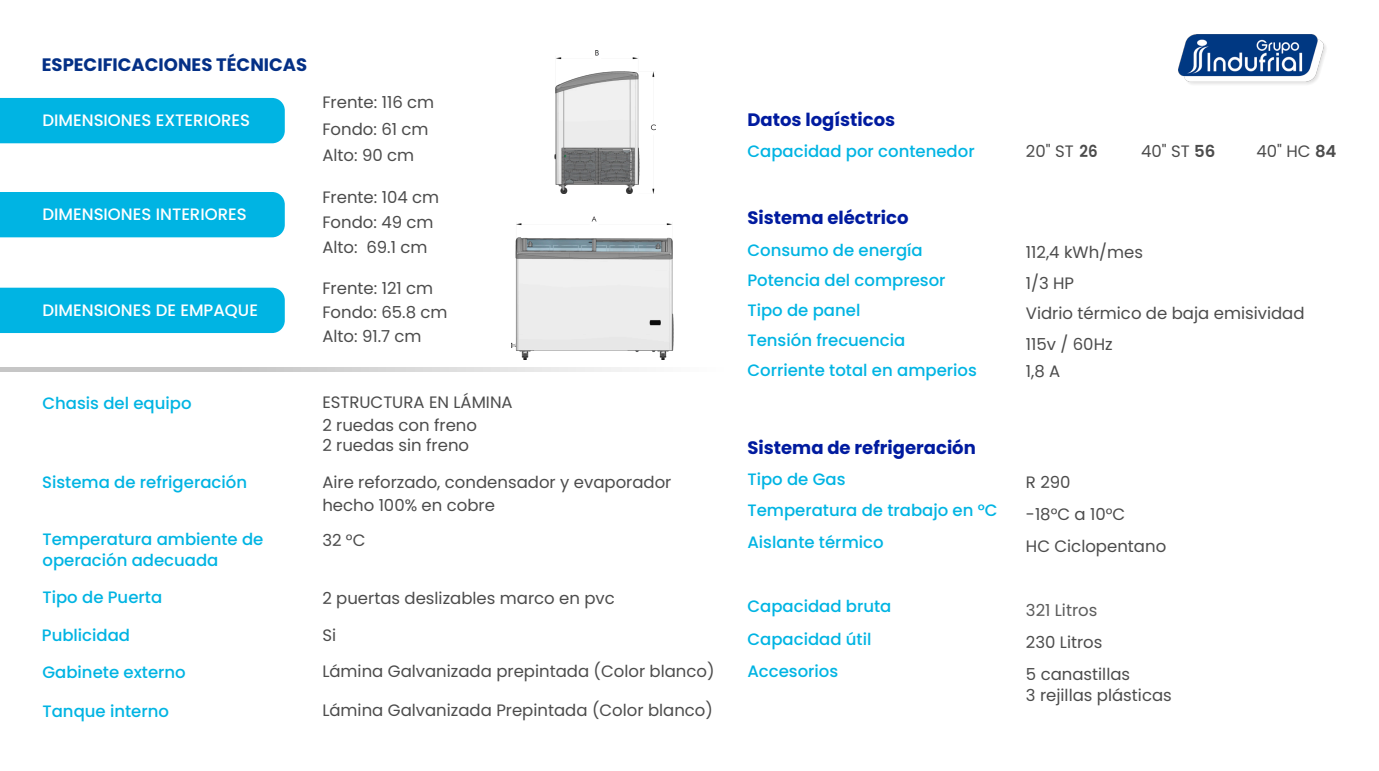
<style>
.page{position:relative;width:1379px;height:771px;background:#fff}
.page>*{position:absolute;margin:0;border:0;box-sizing:border-box;transform-origin:0 0}
.t1{font:700 18px "Poppins";color:#001b9f}
.t2{font:700 18px "Poppins";color:#043086}
.t3{font:16.5px/30.8px "Poppins";color:#4c4c4c}
.t4{font:500 16.5px/30.2px "Poppins";color:#00b4e3}
.t5{font:500 16.5px "Poppins";color:#fff}
.t6{font:16.5px "Poppins";color:#5b5b5b}
.t7{font:500 15px "Poppins";color:#fff}
.s1{font-weight:600}
</style>
<div class="page">
<div style="left:0;top:192px;width:285px;height:45px;background:#00b4e3"></div>
<div style="left:0;top:287px;width:285px;height:46px;background:#00b4e3"></div>
<div style="left:0;top:98px;width:285px;height:45px;background:#00b4e3"></div>
<svg style="left:0;top:367px;width:639px;height:4px;background:#d4d4d4"></svg>
<img style="left:554px;top:50px;width:101px;height:143px">
<img style="left:511px;top:216px;width:163px;height:143px">
<img style="left:1178px;top:35px;width:148px;height:50px">
<p class="t2" style="left:42px;top:54px;width:267px">ESPECIFICACIONES TÉCNICAS</p>
<p class="t3" style="left:322px;top:89px;width:113px;line-height:26.7px">Frente: 116 cm<br>Fondo: 61 cm<br>Alto: 90 cm</p>
<p class="t3" style="left:322px;top:185px;width:118px;line-height:24.6px">Frente: 104 cm<br>Fondo: 49 cm<br>Alto: 69.1 cm</p>
<p class="t5" style="left:42px;top:110px;width:209px">DIMENSIONES EXTERIORES</p>
<p class="t1" style="left:747px;top:109px;width:149px">Datos logísticos</p>
<p class="t7" style="left:62px;top:113px;width:190px">DIMENSIONES EXTERIORES</p>
<p class="t4" style="left:747px;top:136px;width:229px">Capacidad por contenedor</p>
<p class="t5" style="left:42px;top:204px;width:206px">DIMENSIONES INTERIORES</p>
<p class="t1" style="left:747px;top:207px;width:162px">Sistema eléctrico</p>
<p class="t4" style="left:747px;top:235px;width:231px">Consumo de energía<br>Potencia del compresor<br>Tipo de panel<br>Tensión frecuencia<br>Corriente total en amperios</p>
<p class="t3" style="left:322px;top:276px;width:127px;line-height:23.9px">Frente: 121 cm<br>Fondo: 65.8 cm<br>Alto: 91.7 cm</p>
<p class="t5" style="left:42px;top:300px;width:217px">DIMENSIONES DE EMPAQUE</p>
<p class="t7" style="left:62px;top:301px;width:197px">DIMENSIONES DE EMPAQUE</p>
<p class="t4" style="left:42px;top:388px;width:151px">Chasis del equipo</p>
<p class="t3" style="left:322px;top:390px;width:192px;line-height:23px">ESTRUCTURA EN LÁMINA<br>2 ruedas con freno</p>
<p class="t3" style="left:322px;top:430px;width:148px">2 ruedas sin freno</p>
<p class="t4" style="left:42px;top:467px;width:206px">Sistema de refrigeración</p>
<p class="t3" style="left:322px;top:470px;width:350px;line-height:23px">Aire reforzado, condensador y evaporador hecho 100% en cobre</p>
<p class="t4" style="left:42px;top:528px;width:222px;line-height:21.1px">Temperatura ambiente de operación adecuada</p>
<p class="t3" style="left:322px;top:524px;width:45px">32 °C</p>
<p class="t4" style="left:42px;top:581px;width:121px">Tipo de Puerta</p>
<p class="t3" style="left:322px;top:582px;width:294px">2 puertas deslizables marco en pvc</p>
<p class="t4" style="left:42px;top:619px;width:90px">Publicidad</p>
<p class="t3" style="left:322px;top:619px;width:15px">Si</p>
<p class="t4" style="left:42px;top:657px;width:145px">Gabinete externo</p>
<p class="t3" style="left:322px;top:656px;width:394px">Lámina Galvanizada prepintada (Color blanco)</p>
<p class="t4" style="left:42px;top:695px;width:128px">Tanque interno</p>
<p class="t3" style="left:322px;top:694px;width:392px">Lámina Galvanizada Prepintada (Color blanco)</p>
<p class="t1" style="left:747px;top:437px;width:230px">Sistema de refrigeración</p>
<p class="t4" style="left:747px;top:463px;width:252px;line-height:31.5px">Tipo de Gas<br>Temperatura de trabajo en °C<br>Aislante térmico</p>
<p class="t4" style="left:747px;top:591px;width:145px">Capacidad bruta</p>
<p class="t4" style="left:747px;top:623px;width:125px">Capacidad útil</p>
<p class="t4" style="left:747px;top:656px;width:92px">Accesorios</p>
<p class="t3" style="left:1025px;top:136px;width:73px">20" ST <span class="s1">26</span></p>
<p class="t3" style="left:1140px;top:136px;width:76px">40" ST <span class="s1">56</span></p>
<p class="t3" style="left:1256px;top:136px;width:82px">40" HC <span class="s1">84</span></p>
<p class="t3" style="left:1025px;top:237px;width:280px">112,4 kWh/mes<br>1/3 HP<br>Vidrio térmico de baja emisividad<br>115v / 60Hz</p>
<p class="t3" style="left:1025px;top:356px;width:36px">1,8 A</p>
<p class="t3" style="left:1025px;top:465px;width:142px;line-height:32px">R 290<br>-18°C a 10°C<br>HC Ciclopentano</p>
<p class="t6" style="left:1025px;top:600px;width:73px">321 Litros</p>
<p class="t3" style="left:1025px;top:626px;width:106px;line-height:32.2px">230 Litros<br>5 canastillas</p>
<p class="t3" style="left:1025px;top:679px;width:147px">3 rejillas plásticas</p>
</div>
